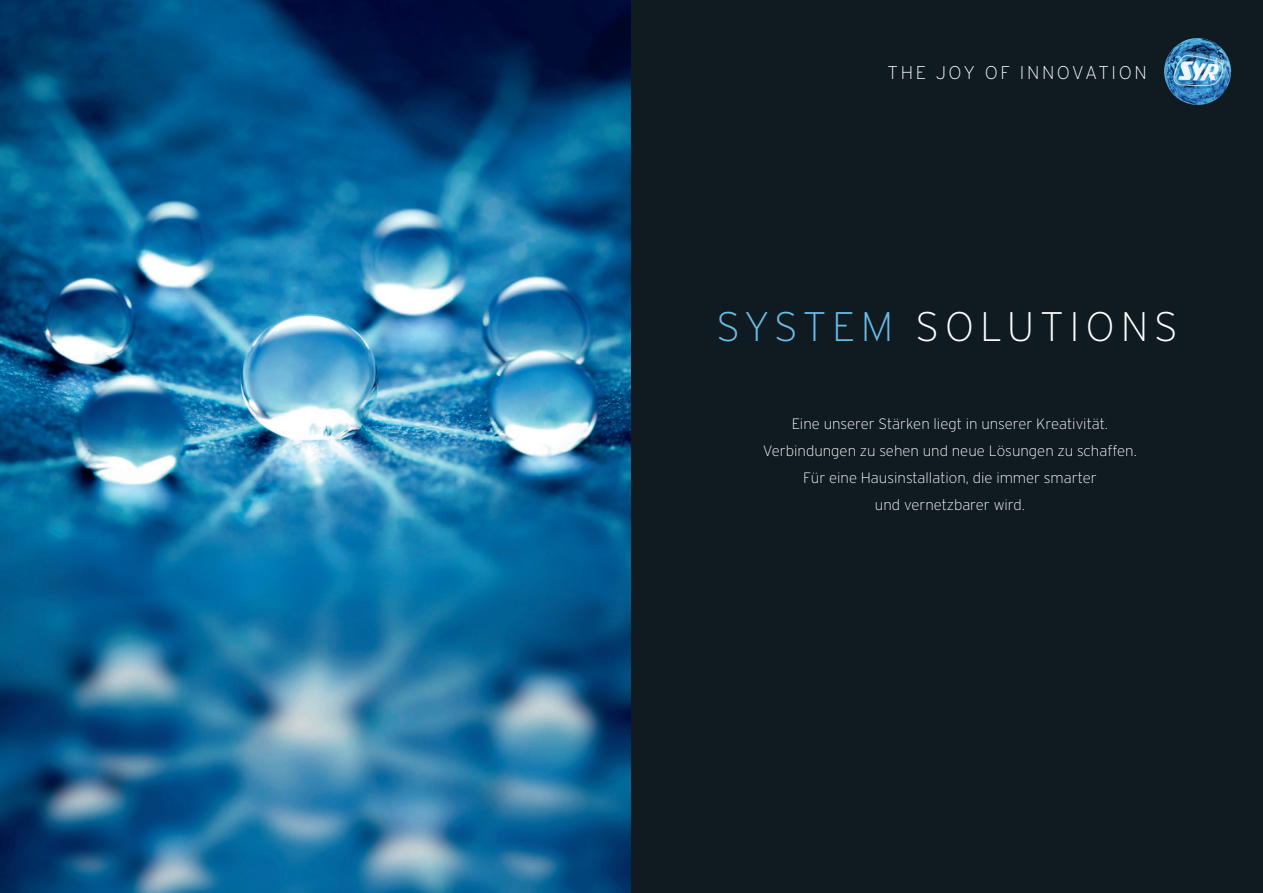
<style>
.page{position:relative;width:1263px;height:893px;background:#fff}
.page>*{position:absolute;margin:0;border:0;box-sizing:border-box;transform-origin:0 0}
.t1{font:200 41.25px "Interstate";letter-spacing:.14em;color:#fff}
.t2{font:200 18.38px "Interstate";letter-spacing:.14em;color:#fff}
.t3{font:200 15px "Interstate";color:#fff}
.s1{color:#6abce9}
</style>
<div class="page">
<img style="left:0;top:0;width:631px;height:893px">
<div style="left:631px;top:0;width:632px;height:893px;background:#101a21"></div>
<img style="left:1164px;top:38px;width:67px;height:67px">
<p class="t2" style="left:887px;top:62px;width:261px">THE JOY OF INNOVATION</p>
<p class="t1" style="left:716px;top:304px;width:463px"><span class="s1">SYSTEM</span> SOLUTIONS</p>
<p class="t3" style="left:792px;top:415px;width:318px">Eine unserer Stärken liegt in unserer Kreativität.</p>
<p class="t3" style="left:763px;top:442px;width:375px">Verbindungen zu sehen und neue Lösungen zu schaffen.</p>
<p class="t3" style="left:803px;top:469px;width:295px">Für eine Hausinstallation, die immer smarter</p>
<p class="t3" style="left:875px;top:496px;width:151px">und vernetzbarer wird.</p>
</div>
